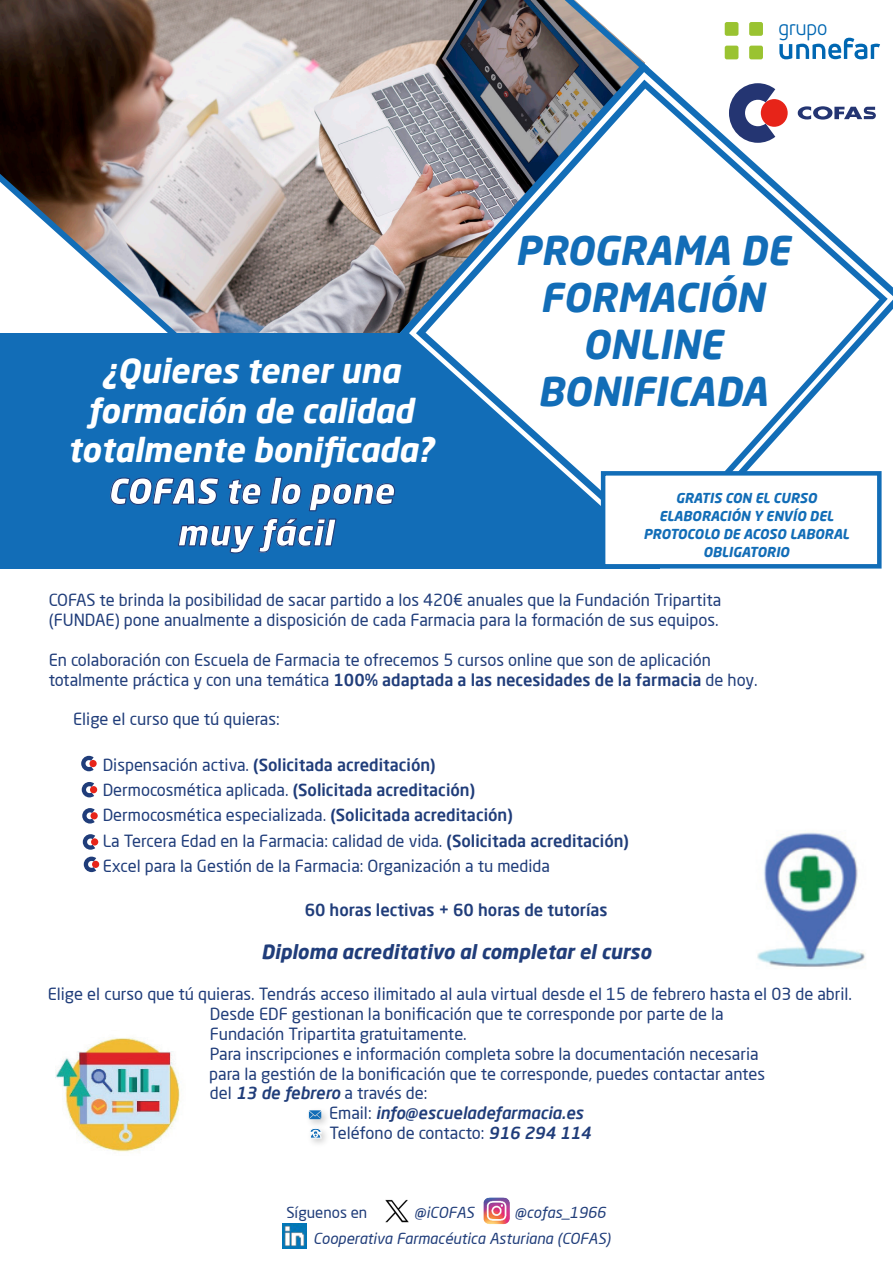
<style>
.page{position:relative;width:893px;height:1263px;background:#fff}
.page>*{position:absolute;margin:0;border:0;box-sizing:border-box;transform-origin:0 0}
.t1{font:italic 700 39.3px/47.1px "Neo Sans Std";color:#126db7;text-align:center}
.t2{font:italic 900 34.8px/41.7px "Neo Sans Std";color:#fff;text-align:center}
.t3{font:italic 700 33px/39.6px "Neo Sans Std";color:#fff;text-align:center}
.t4{font:300 21.3px "Accord Alt";color:#0067b2}
.t5{font:italic 700 19.5px "Neo Sans Std";color:#203d7a}
.t6{font:16.5px/25.5px "Neo Sans Std";color:#203d7a}
.t7{font:500 16.5px "Neo Sans Std";color:#203d7a}
.t8{font:italic 500 16.5px "Neo Sans Std";color:#203d7a}
.t9{font:italic 15px/26.5px "Neo Sans Std";color:#203d7a}
.t10{font:15px "Neo Sans Std";color:#203d7a}
.t11{font:italic 700 13.5px/18px "Neo Sans Std";color:#126db7;text-align:center}
.s1{font-weight:500}
.s2{font-weight:500;font-style:italic}
.s3{font-weight:400;font-style:normal}
</style>
<div class="page">
<img style="left:757px;top:832px;width:108px;height:135px">
<img style="left:0;top:0;width:644px;height:333px">
<div style="left:0;top:333px;width:659px;height:236px;background:#126db7"></div>
<div style="left:725px;top:22px;width:13px;height:14px;background:#9ac331;border-radius:2px"></div>
<div style="left:749px;top:22px;width:14px;height:14px;background:#9ac331;border-radius:2px"></div>
<div style="left:749px;top:46px;width:14px;height:13px;background:#9ac331;border-radius:2px"></div>
<div style="left:725px;top:46px;width:13px;height:13px;background:#9ac331;border-radius:2px"></div>
<svg style="left:779px;top:38px;width:101px;height:21px"></svg>
<svg style="left:399px;top:62px;width:255px;height:271px;background:#8d878b"></svg>
<svg style="left:409px;top:72px;width:484px;height:268px"></svg>
<svg style="left:416px;top:80px;width:472px;height:268px"></svg>
<svg style="left:425px;top:89px;width:454px;height:417px"></svg>
<svg style="left:110px;top:476px;width:286px;height:78px"></svg>
<svg style="left:81px;top:756px;width:13px;height:15px"></svg>
<div style="left:89px;top:760px;width:8px;height:7px;background:#e72419;border-radius:50%"></div>
<svg style="left:82px;top:782px;width:12px;height:15px"></svg>
<div style="left:90px;top:786px;width:7px;height:7px;background:#e72419;border-radius:50%"></div>
<svg style="left:82px;top:808px;width:13px;height:15px"></svg>
<div style="left:91px;top:812px;width:7px;height:7px;background:#e72419;border-radius:50%"></div>
<svg style="left:83px;top:834px;width:12px;height:16px"></svg>
<div style="left:91px;top:838px;width:7px;height:7px;background:#e72419;border-radius:50%"></div>
<svg style="left:84px;top:857px;width:12px;height:15px"></svg>
<div style="left:92px;top:861px;width:7px;height:7px;background:#e72419;border-radius:50%"></div>
<img style="left:56px;top:1037px;width:124px;height:115px">
<img style="left:483px;top:1197px;width:27px;height:28px">
<img style="left:282px;top:1224px;width:25px;height:24px">
<img style="left:385px;top:1199px;width:24px;height:24px">
<svg style="left:309px;top:1131px;width:13px;height:7px"></svg>
<img style="left:308px;top:1111px;width:20px;height:20px">
<svg style="left:309px;top:1110px;width:12px;height:9px"></svg>
<div style="left:601px;top:471px;width:281px;height:98px;background:#fff;border:4px solid #126db7"></div>
<h3 class="t3" style="left:68px;top:350px;width:368px">¿Quieres tener una formación de calidad totalmente bonificada?</h3>
<h2 class="t2" style="left:107px;top:469px;width:288px">COFAS te lo pone muy fácil</h2>
<p class="t4" style="left:778px;top:16px;width:51px">grupo</p>
<h1 class="t1" style="left:515px;top:226px;width:276px">PROGRAMA DE<br>FORMACIÓN<br>ONLINE<br>BONIFICADA</h1>
<p class="t11" style="left:643px;top:488px;width:207px">GRATIS CON EL CURSO<br>ELABORACIÓN Y ENVÍO DEL<br>PROTOCOLO DE ACOSO LABORAL<br>OBLIGATORIO</p>
<p class="t6" style="left:49px;top:590px;width:674px;line-height:19.8px">COFAS te brinda la posibilidad de sacar partido a los 420€ anuales que la Fundación Tripartita (FUNDAE) pone anualmente a disposición de cada Farmacia para la formación de sus equipos.</p>
<p class="t6" style="left:49px;top:650px;width:711px;line-height:19.8px">En colaboración con Escuela de Farmacia te ofrecemos 5 cursos online que son de aplicación totalmente práctica y con una temática <span class="s1">100% adaptada a las necesidades de la farmacia</span> de hoy.</p>
<p class="t6" style="left:73px;top:706px;width:208px">Elige el curso que tú quieras:</p>
<p class="t6" style="left:103px;top:751px;width:528px">Dispensación activa. <span class="s1">(Solicitada acreditación)<br></span>Dermocosmética aplicada. <span class="s1">(Solicitada acreditación)<br></span>Dermocosmética especializada. <span class="s1">(Solicitada acreditación)<br></span>La Tercera Edad en la Farmacia: calidad de vida. <span class="s1">(Solicitada acreditación)<br></span>Excel para la Gestión de la Farmacia: Organización a tu medida</p>
<p class="t7" style="left:305px;top:899px;width:304px">60 horas lectivas + 60 horas de tutorías</p>
<p class="t5" style="left:261px;top:939px;width:392px">Diploma acreditativo al completar el curso</p>
<p class="t6" style="left:48px;top:981px;width:806px">Elige el curso que tú quieras. Tendrás acceso ilimitado al aula virtual desde el 15 de febrero hasta el 03 de abril.</p>
<p class="t6" style="left:210px;top:1001px;width:516px">Desde EDF gestionan la bonificación que te corresponde por parte de la</p>
<p class="t6" style="left:210px;top:1021px;width:258px">Fundación Tripartita gratuitamente.</p>
<p class="t6" style="left:210px;top:1041px;width:550px">Para inscripciones e información completa sobre la documentación necesaria</p>
<p class="t6" style="left:209px;top:1060px;width:557px">para la gestión de la bonificación que te corresponde, puedes contactar antes</p>
<p class="t6" style="left:210px;top:1080px;width:219px">del <span class="s2">13 de febrero</span> a través de:</p>
<p class="t8" style="left:329px;top:1103px;width:256px"><span class="s3">Email:</span> info@escueladefarmacia.es</p>
<p class="t6" style="left:329px;top:1120px;width:263px">Teléfono de contacto: <span class="s2">916 294 114</span></p>
<p class="t10" style="left:286px;top:1203px;width:82px">Síguenos en</p>
<p class="t9" style="left:415px;top:1199px;width:61px">@iCOFAS</p>
<p class="t9" style="left:313px;top:1199px;width:299px;text-indent:202px">@cofas_1966<br>Cooperativa Farmacéutica Asturiana (COFAS)</p>
</div>
